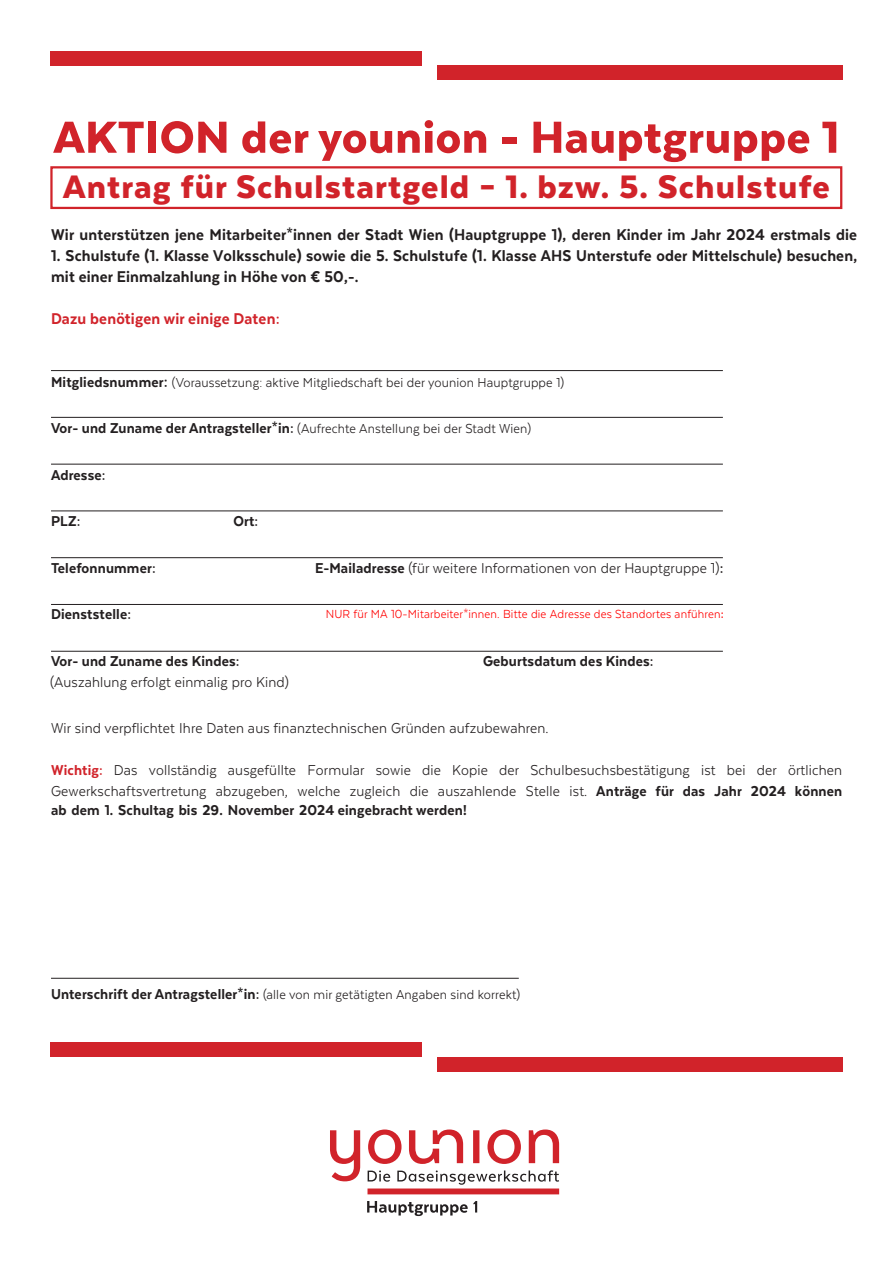
<style>
.page{position:relative;width:893px;height:1263px;background:#fff}
.page>*{position:absolute;margin:0;border:0;box-sizing:border-box;transform-origin:0 0}
.t1{font:900 51.75px "Texta";letter-spacing:.01em;color:#d1232a}
.t2{font:900 37.5px "Texta";letter-spacing:.03em;color:#d1232a}
.t3{font:800 18px/21px "Texta";letter-spacing:.01em;color:#231f20;scale:.95 1}
.t4{font:800 18px "Texta";letter-spacing:.01em;color:#d1232a;scale:.95 1}
.t5{font:16.5px/20px "Texta";letter-spacing:.01em;color:#231f20;text-align:justify;scale:.95 1}
.t6{font:800 16.5px "Texta";letter-spacing:.01em;color:#231f20;scale:.95 1}
.t7{font:15px "Texta";letter-spacing:.01em;color:#231f20;scale:.95 1}
.t8{font:13.5px "Texta";letter-spacing:.01em;color:#f00;scale:.95 1}
.s1{font-weight:800;font-size:16.5px}
.s2{font-weight:800;font-size:18px}
.s3{font-weight:800}
.s4{font-weight:800;color:#d1232a}
</style>
<div class="page">
<div style="left:438px;top:66px;width:405px;height:14px;background:#d1232a"></div>
<div style="left:50px;top:51px;width:371px;height:15px;background:#d1232a"></div>
<div style="left:438px;top:1057px;width:405px;height:14px;background:#d1232a"></div>
<div style="left:50px;top:1042px;width:371px;height:15px;background:#d1232a"></div>
<hr style="left:51px;top:978px;width:468px;height:1px;background:#231f20">
<hr style="left:51px;top:370px;width:672px;height:1px;background:#231f20">
<hr style="left:51px;top:417px;width:672px;height:1px;background:#231f20">
<hr style="left:51px;top:464px;width:672px;height:1px;background:#231f20">
<hr style="left:51px;top:511px;width:672px;height:1px;background:#231f20">
<hr style="left:51px;top:557px;width:672px;height:1px;background:#231f20">
<hr style="left:51px;top:604px;width:672px;height:1px;background:#231f20">
<hr style="left:51px;top:651px;width:672px;height:1px;background:#231f20">
<svg style="left:330px;top:1129px;width:229px;height:65px"></svg>
<svg style="left:367px;top:1201px;width:110px;height:15px"></svg>
<div style="left:50px;top:166px;width:792px;height:43px;border:2px solid #d1232a"></div>
<h1 class="t1" style="left:54px;top:110px;width:787px">AKTION der younion - Hauptgruppe 1</h1>
<h2 class="t2" style="left:63px;top:167px;width:768px">Antrag für Schulstartgeld – 1. bzw. 5. Schulstufe</h2>
<p class="t3" style="left:51px;top:224px;width:850px">Wir unterstützen jene Mitarbeiter*innen der Stadt Wien (Hauptgruppe 1), deren Kinder im Jahr 2024 erstmals die</p>
<p class="t3" style="left:51px;top:245px;width:850px">1. Schulstufe (1. Klasse Volksschule) sowie die 5. Schulstufe (1. Klasse AHS Unterstufe oder Mittelschule) besuchen, mit einer Einmalzahlung in Höhe von € 50,-.</p>
<p class="t4" style="left:51px;top:309px;width:242px">Dazu benötigen wir einige Daten:</p>
<p class="t7" style="left:51px;top:375px;width:542px"><span class="s1">Mitgliedsnummer</span><span class="s2">:</span> (Voraussetzung: aktive Mitgliedschaft bei der younion Hauptgruppe 1)</p>
<p class="t7" style="left:51px;top:421px;width:507px"><span class="s1">Vor- und Zuname der Antragsteller*in:</span> (Aufrechte Anstellung bei der Stadt Wien)</p>
<p class="t6" style="left:51px;top:466px;width:59px">Adresse:</p>
<p class="t6" style="left:51px;top:513px;width:33px">PLZ:</p>
<p class="t6" style="left:233px;top:513px;width:28px">Ort:</p>
<p class="t6" style="left:51px;top:559px;width:112px">Telefonnummer:</p>
<p class="t5" style="left:315px;top:558px;width:431px"><span class="s3">E-Mailadresse</span> (für weitere Informationen von der Hauptgruppe 1)<span class="s3">:</span></p>
<p class="t6" style="left:51px;top:606px;width:86px">Dienststelle:</p>
<p class="t6" style="left:51px;top:652px;width:200px">Vor- und Zuname des Kindes:</p>
<p class="t6" style="left:483px;top:652px;width:181px">Geburtsdatum des Kindes:</p>
<p class="t8" style="left:326px;top:607px;width:421px">NUR für MA 10-Mitarbeiter*innen. Bitte die Adresse des Standortes anführen<span class="s3">:</span></p>
<p class="t5" style="left:50px;top:672px;width:253px">(Auszahlung erfolgt einmalig pro Kind)</p>
<p class="t5" style="left:51px;top:718px;width:525px">Wir sind verpflichtet Ihre Daten aus finanztechnischen Gründen aufzubewahren.</p>
<p class="t5" style="left:51px;top:760px;width:834px"><span class="s4">Wichtig:</span> Das vollständig ausgefüllte Formular sowie die Kopie der Schulbesuchsbestätigung ist bei der örtlichen Gewerkschaftsvertretung abzugeben, welche zugleich die auszahlende Stelle ist. <span class="s3">Anträge für das Jahr 2024 können ab dem 1. Schultag bis 29. November 2024 eingebracht werden!</span></p>
<p class="t7" style="left:51px;top:987px;width:495px"><span class="s1">Unterschrift der Antragsteller*in:</span> (alle von mir getätigten Angaben sind korrekt)</p>
</div>
